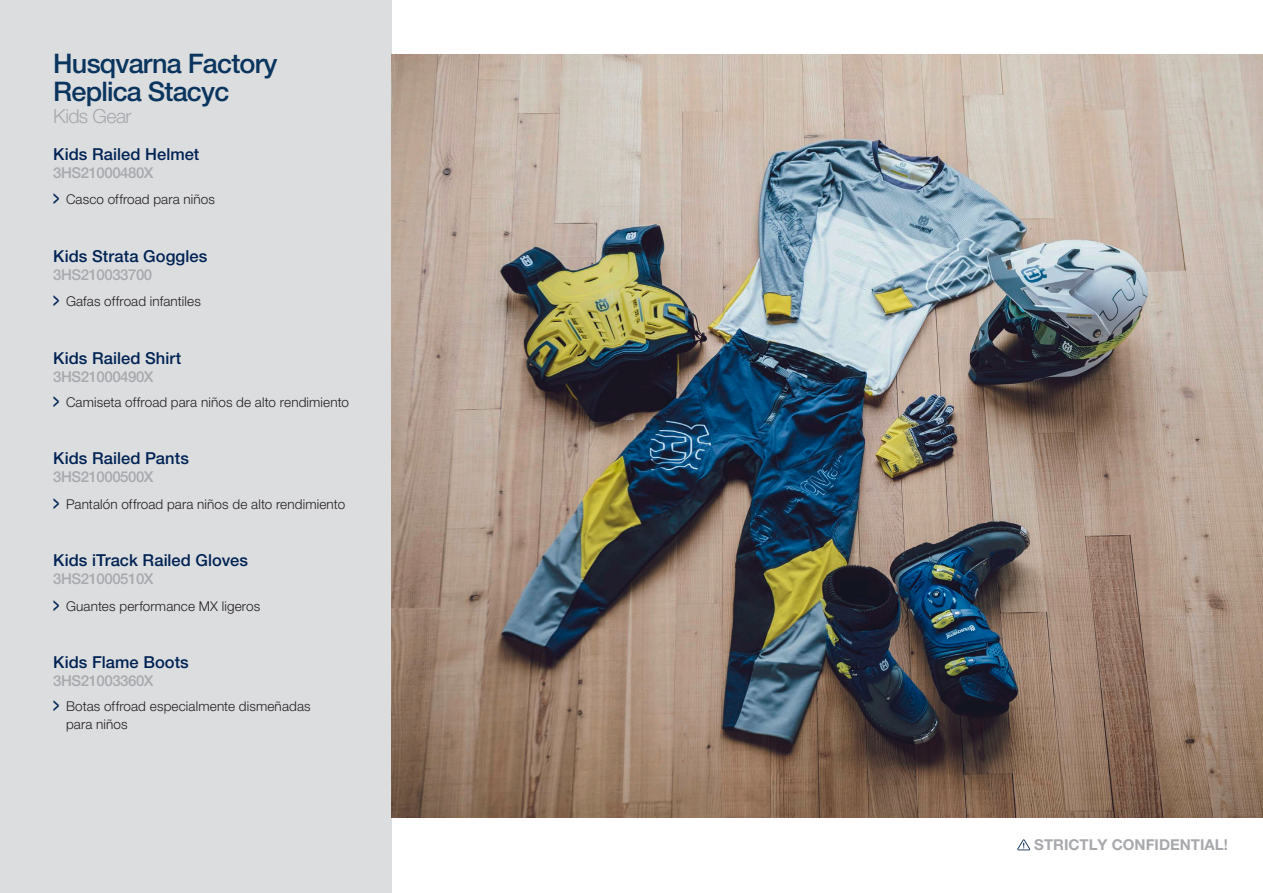
<style>
.page{position:relative;width:1263px;height:893px;background:#fff}
.page>*{position:absolute;margin:0;border:0;box-sizing:border-box;transform-origin:0 0}
.HL{font:500 27px "Helvetica Neue LT Pro";letter-spacing:-.03em;color:#0a355e}
.SHL{font:300 19.5px "Helvetica Neue LT Pro";letter-spacing:-.03em;color:#a8a9ad}
.BULLET_STYLE{font:500 16.5px "Helvetica Neue LT Pro";letter-spacing:.005em;color:#002354}
.BULLET_STYLE-2{font:500 15px "Helvetica Neue LT Pro";letter-spacing:-.03em;color:#a8a9ad}
.t1{font:700 15px "Helvetica Neue LT Pro";color:#a8a9ad}
.t2{font:300 13.5px/18px "Helvetica Neue LT Pro";letter-spacing:.01em;color:#231f20}
.s1{font-weight:500;font-size:21px;color:#002354}
</style>
<div class="page">
<div style="left:0;top:0;width:392px;height:893px;background:#dcdddf"></div>
<svg style="left:1017px;top:839px;width:13px;height:11px"></svg>
<img style="left:392px;top:54px;width:871px;height:763px">
<p class="HL" style="left:53px;top:48px;width:226px">Husqvarna Factory</p>
<p class="HL" style="left:53px;top:75px;width:178px">Replica Stacyc</p>
<p class="SHL" style="left:53px;top:104px;width:80px">Kids Gear</p>
<p class="BULLET_STYLE" style="left:53px;top:144px;width:148px">Kids Railed Helmet</p>
<p class="BULLET_STYLE-2" style="left:53px;top:164px;width:102px">3HS21000480X</p>
<p class="t2" style="left:53px;top:190px;width:163px"><span class="s1">&gt;</span> Casco offroad para niños</p>
<p class="BULLET_STYLE" style="left:53px;top:246px;width:155px">Kids Strata Goggles</p>
<p class="BULLET_STYLE-2" style="left:53px;top:266px;width:101px">3HS210033700</p>
<p class="t2" style="left:53px;top:292px;width:149px"><span class="s1">&gt;</span> Gafas offroad infantiles</p>
<p class="BULLET_STYLE" style="left:53px;top:348px;width:130px">Kids Railed Shirt</p>
<p class="BULLET_STYLE-2" style="left:53px;top:368px;width:102px">3HS21000490X</p>
<p class="t2" style="left:53px;top:393px;width:297px"><span class="s1">&gt;</span> Camiseta offroad para niños de alto rendimiento</p>
<p class="BULLET_STYLE" style="left:53px;top:449px;width:137px">Kids Railed Pants</p>
<p class="BULLET_STYLE-2" style="left:53px;top:468px;width:102px">3HS21000500X</p>
<p class="t2" style="left:53px;top:495px;width:293px"><span class="s1">&gt;</span> Pantalón offroad para niños de alto rendimiento</p>
<p class="BULLET_STYLE" style="left:53px;top:551px;width:196px">Kids iTrack Railed Gloves</p>
<p class="BULLET_STYLE-2" style="left:53px;top:570px;width:102px">3HS21000510X</p>
<p class="t2" style="left:53px;top:597px;width:208px"><span class="s1">&gt;</span> Guantes performance MX ligeros</p>
<p class="BULLET_STYLE" style="left:53px;top:653px;width:137px">Kids Flame Boots</p>
<p class="BULLET_STYLE-2" style="left:53px;top:672px;width:102px">3HS21003360X</p>
<p class="t2" style="left:66px;top:697px;width:246px;text-indent:-13px"><span class="s1">&gt;</span> Botas offroad especialmente dismeñadas para niños</p>
<p class="t1" style="left:1034px;top:836px;width:195px">STRICTLY CONFIDENTIAL!</p>
</div>
